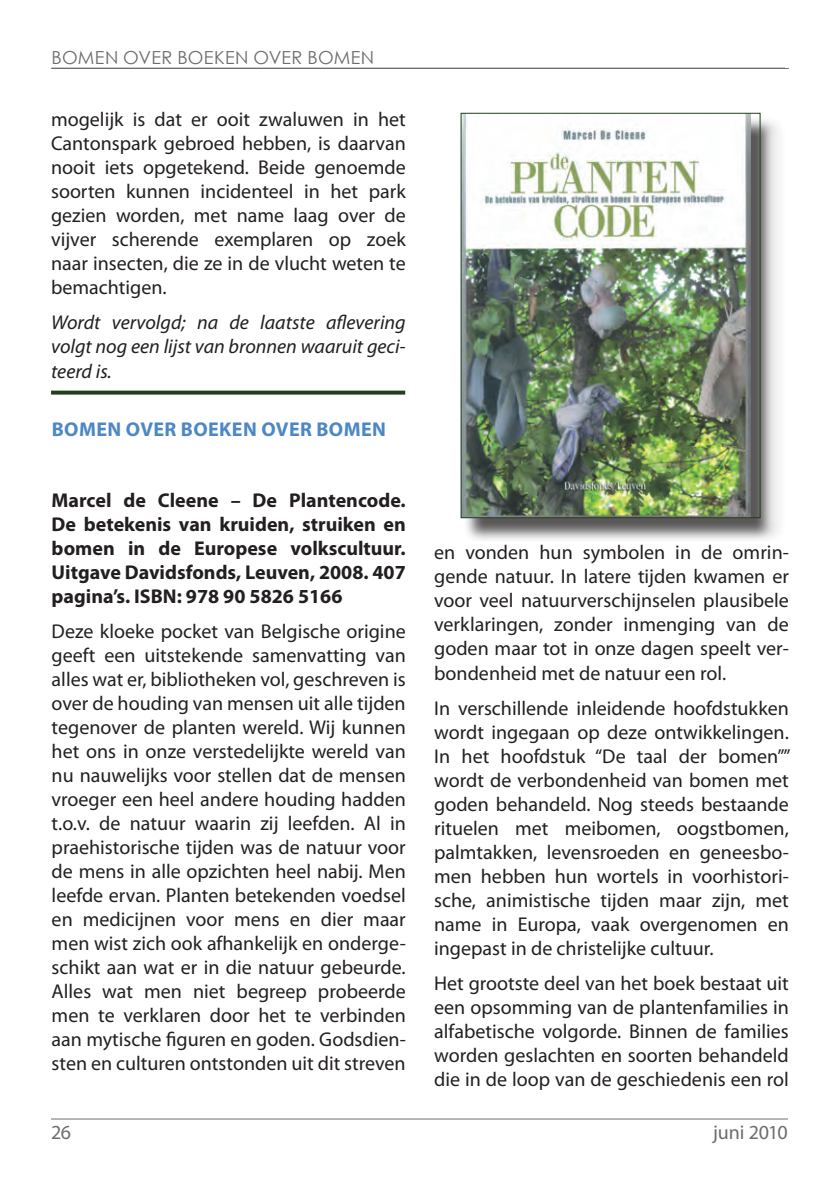
<style>
.page{position:relative;width:840px;height:1191px;background:#fff}
.page>*{position:absolute;margin:0;border:0;box-sizing:border-box;transform-origin:0 0}
.t1{font:20px/24px "Myriad Pro";color:#231f20;text-align:justify}
.t2{font:700 20px/24px "Myriad Pro";color:#231f20;text-align:justify}
.t3{font:italic 20px/24px "Myriad Pro";color:#231f20;text-align:justify}
.t4{font:700 20px "Myriad Pro";letter-spacing:.02em;color:#4d87c6}
.t5{font:20px "Myriad Pro";letter-spacing:-.01em;color:#6c6d70}
.t6{font:18px "Century Gothic";letter-spacing:.02em;color:#6c6d70}
</style>
<div class="page">
<hr style="left:51px;top:1118px;width:736px;height:1px;background:#6c6d70">
<hr style="left:51px;top:68px;width:737px;height:1px;background:#6c6d70">
<div style="left:463px;top:116px;width:322px;height:427px;background:#231f20;opacity:.75"></div>
<img style="left:462px;top:115px;width:287px;height:401px">
<div style="left:460px;top:113px;width:300px;height:405px;border:1px solid #203f1a"></div>
<svg style="left:51px;top:390px;width:354px;height:4px"></svg>
<p class="t6" style="left:52px;top:45px;width:46px">BOMENOVE</p>
<p class="t6" style="left:161px;top:45px;width:66px">R BOE KENOVE</p>
<p class="t6" style="left:291px;top:45px;width:64px">R BOMEN</p>
<p class="t1" style="left:51px;top:107px;width:356px">mogelijk is dat er ooit zwaluwen in het Cantonspark gebroed hebben, is daarvan nooit iets opgetekend. Beide genoemde soorten kunnen incidenteel in het park gezien worden, met name laag over de vijver scherende exemplaren op zoek naar insecten, die ze in de vlucht weten te bemachtigen.</p>
<p class="t3" style="left:51px;top:310px;width:356px">Wordt vervolgd; na de laatste aflevering volgt nog een lijst van bronnen waaruit geci&shy;teerd is.</p>
<p class="t4" style="left:52px;top:416px;width:333px">Bomen over boeken over bomen</p>
<p class="t2" style="left:52px;top:487px;width:355px">Marcel de Cleene – De Plantencode.<br>De betekenis van kruiden, struiken en bomen in de Europese volkscultuur.<br>Uitgave Davidsfonds, Leuven, 2008. 407 pagina’s. ISBN: 978 90 5826 5166</p>
<p class="t1" style="left:52px;top:619px;width:355px">Deze kloeke pocket van Belgische origine geeft een uitstekende samenvatting van alles wat er, bibliotheken vol, geschreven is over de houding van mensen uit alle tijden tegenover de planten wereld. Wij kunnen het ons in onze verstedelijkte wereld van nu nauwelijks voor stellen dat de mensen vroeger een heel andere houding hadden t.o.v. de natuur waarin zij leefden. Al in praehistorische tijden was de natuur voor de mens in alle opzichten heel nabij. Men leefde ervan. Planten betekenden voedsel en medicijnen voor mens en dier maar men wist zich ook afhankelijk en onderge&shy;schikt aan wat er in die natuur gebeurde.<br>Alles wat men niet begreep probeerde men te verklaren door het te verbinden aan mytische figuren en goden. Godsdien&shy;sten en culturen ontstonden uit dit streven</p>
<p class="t1" style="left:434px;top:540px;width:356px">en vonden hun symbolen in de omrin&shy;gende natuur. I n latere tijden kwamen er voor veel natuurverschijnselen plausibele verklaringen, zonder inmenging van de goden maar tot in onze dagen speelt ver&shy;bondenheid met de natuur een rol.</p>
<p class="t1" style="left:434px;top:696px;width:358px">I n verschillende inleidende hoofdstukken wordt ingegaan op deze ontwikkelingen.<br>I n het hoofdstuk “De taal der bomen”” wordt de verbondenheid van bomen met goden behandeld. Nog steeds bestaande rituelen met meibomen, oogstbomen, palmtakken, levensroeden en geneesbo&shy;men hebben hun wortels in voorhistori&shy;sche, animistische tijden maar zijn, met name in Europa, vaak overgenomen en ingepast in de christelijke cultuur.</p>
<p class="t1" style="left:434px;top:971px;width:356px">Het grootste deel van het boek bestaat uit een opsomming van de plantenfamilies in alfabetische volgorde. Binnen de families worden geslachten en soorten behandeld die in de loop van de geschiedenis een rol</p>
<p class="t5" style="left:51px;top:1120px;width:22px">26</p>
<p class="t5" style="left:712px;top:1120px;width:76px">juni 2010</p>
</div>
